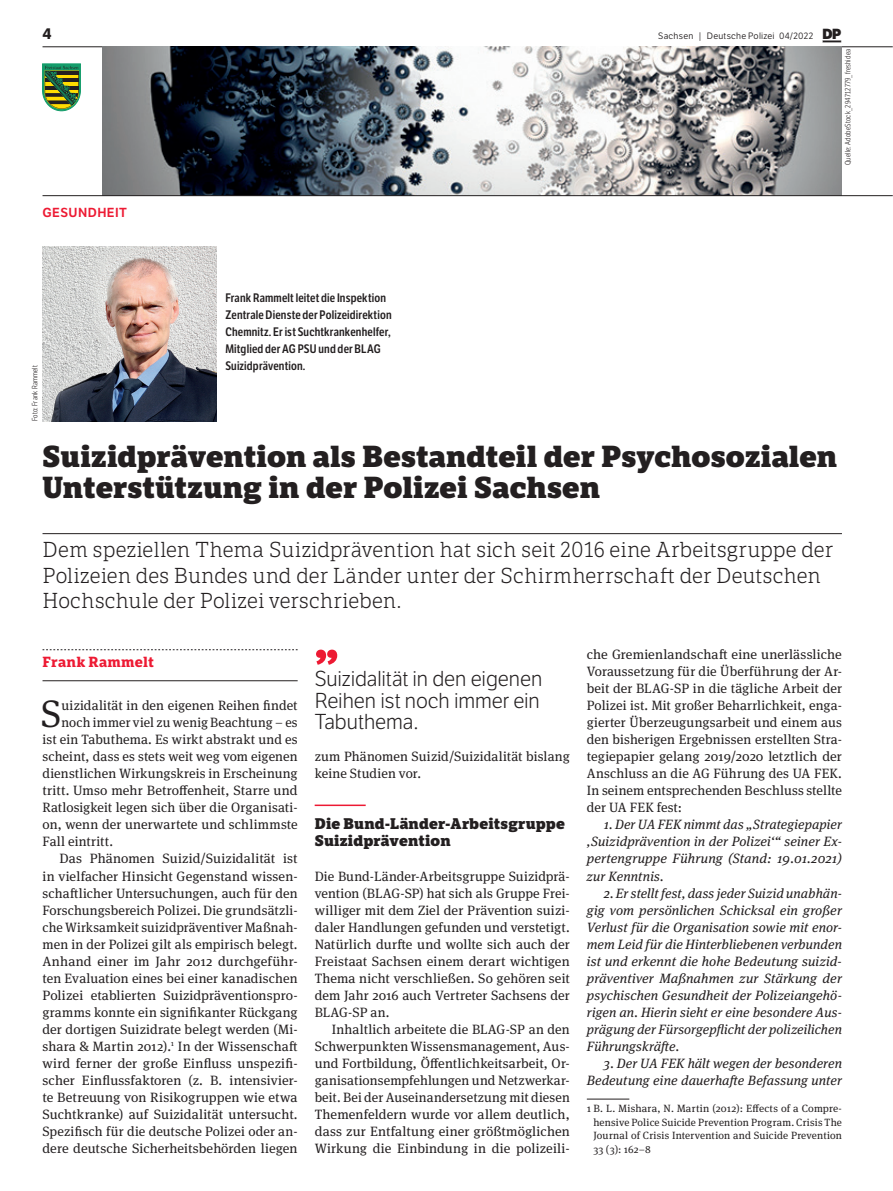
<style>
.page{position:relative;width:893px;height:1191px;background:#fff}
.page>*{position:absolute;margin:0;border:0;box-sizing:border-box;transform-origin:0 0}
.t1{font:52.5px "LFT Etica XB";color:#ed1a33}
.t2{font:38.25px "Meta Serif Pro";color:#231f20}
.t3{font:800 29.55px/30.5px "LFT Etica Sheriff";letter-spacing:.005em;color:#231f20}
.t4{font:300 21px/25.5px "LFT Etica Sheriff";letter-spacing:-.01em;color:#231f20}
.t5{font:21px/21.1px "LFT Etica Lt";letter-spacing:-.005em;color:#231f20}
.t6{font:800 15px/17px "LFT Etica Sheriff";letter-spacing:.01em;color:#231f20}
.t7{font:700 15px "LFT Etica";color:#231f20}
.t8{font:700 14.25px "LFT Etica Sheriff";letter-spacing:.015em;color:#ed1a33}
.t9{font:13.5px/17px "Meta Serif Pro";letter-spacing:.01em;color:#231f20;text-align:justify}
.t10{font:italic 13.5px/17px "Meta Serif Pro";letter-spacing:.01em;color:#231f20;text-align:justify}
.t11{font:12.75px "LFT Etica SB";letter-spacing:.035em;color:#ed1a33}
.t12{font:600 12px/17px "LFT Etica Condensed";letter-spacing:.015em;color:#231f20}
.t13{font:10.5px/13.5px "Meta Serif Pro";letter-spacing:.015em;color:#231f20;text-align:justify}
.t14{font:9px "LFT Etica Bk";letter-spacing:.025em;color:#231f20}
.t15{font:300 7.5px "LFT Etica Condensed";letter-spacing:.025em;color:#231f20}
.s1{font-size:9.3px}
.s2{font-family:"LFT Etica XB";font-size:14.25px}
</style>
<div class="page">
<hr style="left:43px;top:47px;width:850px;height:1px;background:#231f20">
<svg style="left:822px;top:40px;width:19px;height:2px"></svg>
<svg style="left:43px;top:64px;width:37px;height:47px;background:#618341"></svg>
<hr style="left:43px;top:533px;width:799px;height:1px;background:#231f20">
<svg style="left:43px;top:649px;width:255px;height:1px"></svg>
<hr style="left:43px;top:680px;width:255px;height:1px;background:#231f20">
<hr style="left:315px;top:804px;width:51px;height:2px;background:#ed1a33">
<hr style="left:587px;top:1098px;width:42px;height:1px;background:#231f20">
<img style="left:43px;top:247px;width:174px;height:174px">
<img style="left:102px;top:47px;width:740px;height:148px">
<hr style="left:43px;top:195px;width:850px;height:1px;background:#231f20">
<p class="t7" style="left:43px;top:25px;width:11px">4</p>
<p class="t14" style="left:658px;top:31px;width:185px">Sachsen <span class="s1">|</span> Deutsche Polizei 04/2022 <span class="s2">DP</span></p>
<p class="t11" style="left:43px;top:205px;width:86px">GESUNDHEIT</p>
<p class="t15" style="left:844px;top:165px;width:118px;rotate:-90deg">Quelle: AdobeStock_294712779_freshidea</p>
<p class="t15" style="left:30px;top:421px;width:57px;rotate:-90deg">Foto: Frank Rammelt</p>
<p class="t12" style="left:225px;top:289px;width:168px">Frank Rammelt leitet die Inspektion Zentrale Dienste der Polizeidirektion Chemnitz. Er ist Suchtkrankenhelfer, Mitglied der AG PSU und der BLAG Suizidprävention.</p>
<h3 class="t3" style="left:43px;top:442px;width:796px">Suizidprävention als Bestandteil der Psychosozialen<br>Unterstützung in der Polizei Sachsen</h3>
<h3 class="t4" style="left:43px;top:537px;width:792px">Dem speziellen Thema Suizidprävention hat sich seit 2016 eine Arbeitsgruppe der<br>Polizeien des Bundes und der Länder unter der Schirmherrschaft der Deutschen<br>Hochschule der Polizei verschrieben.</h3>
<p class="t8" style="left:43px;top:653px;width:113px">Frank Rammelt</p>
<h2 class="t2" style="left:41px;top:686px;width:22px">S</h2>
<p class="t9" style="left:62px;top:696px;width:238px">uizidalität in den eigenen Reihen findet</p>
<p class="t9" style="left:62px;top:713px;width:238px">noch immer viel zu wenig Beachtung – es</p>
<p class="t9" style="left:43px;top:730px;width:257px">ist ein Tabuthema. Es wirkt abstrakt und es</p>
<p class="t9" style="left:43px;top:747px;width:257px">scheint, dass es stets weit weg vom eigenen</p>
<p class="t9" style="left:43px;top:764px;width:257px">dienstlichen Wirkungskreis in Erscheinung</p>
<p class="t9" style="left:43px;top:781px;width:257px">tritt. Umso mehr Betroffenheit, Starre und</p>
<p class="t9" style="left:43px;top:798px;width:257px">Ratlosigkeit legen sich über die Organisati-</p>
<p class="t9" style="left:43px;top:815px;width:257px">on, wenn der unerwartete und schlimmste</p>
<p class="t9" style="left:43px;top:832px;width:72px">Fall eintritt.</p>
<p class="t9" style="left:60px;top:849px;width:240px">Das Phänomen Suizid/Suizidalität ist</p>
<p class="t9" style="left:43px;top:866px;width:257px">in vielfacher Hinsicht Gegenstand wissen-</p>
<p class="t9" style="left:43px;top:883px;width:257px">schaftlicher Untersuchungen, auch für den</p>
<p class="t9" style="left:43px;top:900px;width:257px">Forschungsbereich Polizei. Die grundsätzli-</p>
<p class="t9" style="left:43px;top:917px;width:257px">che Wirksamkeit suizidpräventiver Maßnah-</p>
<p class="t9" style="left:43px;top:934px;width:257px">men in der Polizei gilt als empirisch belegt.</p>
<p class="t9" style="left:43px;top:951px;width:257px">Anhand einer im Jahr 2012 durchgeführ-</p>
<p class="t9" style="left:43px;top:968px;width:257px">ten Evaluation eines bei einer kanadischen</p>
<p class="t9" style="left:43px;top:985px;width:257px">Polizei etablierten Suizidpräventionspro-</p>
<p class="t9" style="left:43px;top:1002px;width:257px">gramms konnte ein signifikanter Rückgang</p>
<p class="t9" style="left:43px;top:1019px;width:257px">der dortigen Suizidrate belegt werden (Mi-</p>
<p class="t9" style="left:43px;top:1036px;width:257px">shara &amp; Martin 2012).<sup>1</sup> In der Wissenschaft</p>
<p class="t9" style="left:43px;top:1053px;width:257px">wird ferner der große Einfluss unspezifi-</p>
<p class="t9" style="left:43px;top:1070px;width:257px">scher Einflussfaktoren (z. B. intensivier-</p>
<p class="t9" style="left:43px;top:1087px;width:257px">te Betreuung von Risikogruppen wie etwa</p>
<p class="t9" style="left:43px;top:1104px;width:257px">Suchtkranke) auf Suizidalität untersucht.</p>
<p class="t9" style="left:43px;top:1121px;width:257px">Spezifisch für die deutsche Polizei oder an-</p>
<p class="t9" style="left:43px;top:1138px;width:257px">dere deutsche Sicherheitsbehörden liegen</p>
<h1 class="t1" style="left:315px;top:605px;width:25px">„</h1>
<h3 class="t5" style="left:315px;top:669px;width:229px">Suizidalität in den eigenen<br>Reihen ist noch immer ein<br>Tabuthema.</h3>
<p class="t9" style="left:315px;top:747px;width:257px">zum Phänomen Suizid/Suizidalität bislang keine Studien vor.</p>
<p class="t6" style="left:315px;top:815px;width:252px">Die Bund-Länder-Arbeitsgruppe<br>Suizidprävention</p>
<p class="t9" style="left:315px;top:866px;width:257px">Die Bund-Länder-Arbeitsgruppe Suizidprä&shy;vention (BLAG-SP) hat sich als Gruppe Frei&shy;williger mit dem Ziel der Prävention suizi&shy;daler Handlungen gefunden und verstetigt.<br>Natürlich durfte und wollte sich auch der Freistaat Sachsen einem derart wichtigen Thema nicht verschließen. So gehören seit dem Jahr 2016 auch Vertreter Sachsens der BLAG-SP an.</p>
<p class="t9" style="left:315px;top:1019px;width:257px;text-indent:17px">Inhaltlich arbeitete die BLAG-SP an den Schwerpunkten Wissensmanagement, Aus&shy;und Fortbildung, Öffentlichkeitsarbeit, Or&shy;ganisationsempfehlungen und Netzwerkar&shy;beit. Bei der Auseinandersetzung mit diesen Themenfeldern wurde vor allem deutlich, dass zur Entfaltung einer größtmöglichen Wirkung die Einbindung in die polizeili-</p>
<p class="t9" style="left:587px;top:645px;width:257px">che Gremienlandschaft eine unerlässliche Voraussetzung für die Überführung der Ar&shy;beit der BLAG-SP in die tägliche Arbeit der Polizei ist. Mit großer Beharrlichkeit, enga&shy;gierter Überzeugungsarbeit und einem aus den bisherigen Ergebnissen erstellten Stra&shy;tegiepapier gelang 2019/2020 letztlich der Anschluss an die AG Führung des UA FEK.<br>In seinem entsprechenden Beschluss stellte der UA FEK fest:</p>
<p class="t10" style="left:587px;top:815px;width:257px;text-indent:17px">1. Der UA FEK nimmt das „Strategiepapier ‚Suizidprävention in der Polizei‘“ seiner Ex&shy;pertengruppe Führung (Stand: 19.01.2021) zur Kenntnis.</p>
<p class="t10" style="left:587px;top:883px;width:257px;text-indent:17px">2. Er stellt fest, dass jeder Suizid unabhän&shy;gig vom persönlichen Schicksal ein großer Verlust für die Organisation sowie mit enor&shy;mem Leid für die Hinterbliebenen verbunden ist und erkennt die hohe Bedeutung suizid&shy;präventiver Maßnahmen zur Stärkung der psychischen Gesundheit der Polizeiangehö&shy;rigen an. Hierin sieht er eine besondere Aus&shy;prägung der Fürsorgepflicht der polizeilichen Führungskräfte.</p>
<p class="t10" style="left:587px;top:1053px;width:257px;text-align:right">3. Der UA FEK hält wegen der besonderen<br>Bedeutung eine dauerhafte Befassung unter</p>
<p class="t13" style="left:593px;top:1101px;width:250px;text-indent:-7px">1 B. L. Mishara, N. Martin (2012): Effects of a Compre&shy;hensive Police Suicide Prevention Program. Crisis The Journal of Crisis Intervention and Suicide Prevention 33 (3): 162–8</p>
</div>
